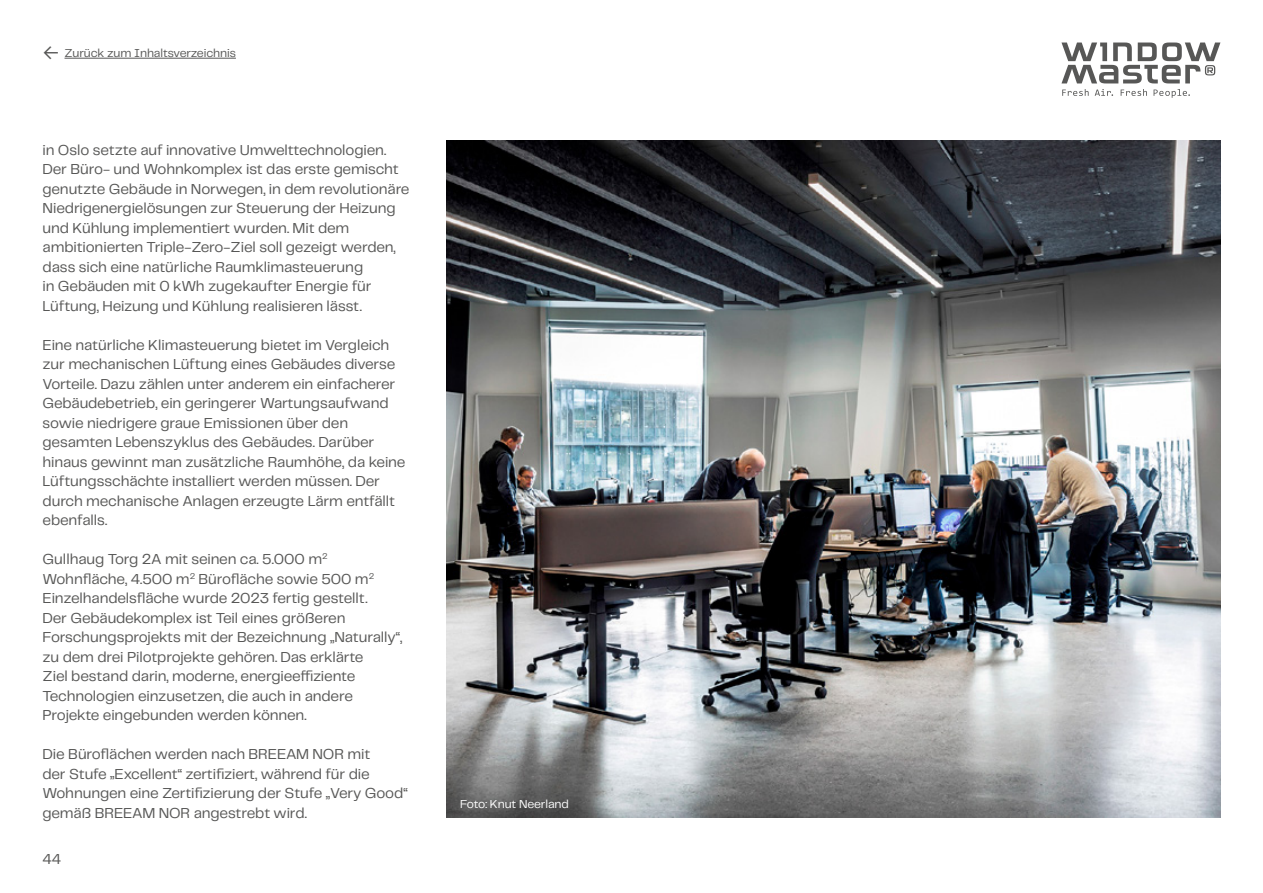
<style>
.page{position:relative;width:1263px;height:893px;background:#fff}
.page>*{position:absolute;margin:0;border:0;box-sizing:border-box;transform-origin:0 0}
.t1{font:15px/19.5px "Telegraf";letter-spacing:-.01em;color:#575756}
.t2{font:12px "Telegraf";letter-spacing:-.01em;color:#575756}
.t3{font:12px "Telegraf";letter-spacing:-.01em;color:#fff}
.s1{font-size:21px}
</style>
<div class="page">
<svg style="left:1061px;top:43px;width:159px;height:40px"></svg>
<svg style="left:1062px;top:89px;width:26px;height:7px"></svg>
<svg style="left:1095px;top:89px;width:18px;height:7px"></svg>
<svg style="left:1121px;top:89px;width:26px;height:7px"></svg>
<svg style="left:1153px;top:89px;width:37px;height:9px"></svg>
<hr style="left:65px;top:58px;width:171px;height:1px;background:#575756">
<img style="left:446px;top:140px;width:774px;height:678px">
<p class="t2" style="left:43px;top:45px;width:195px"><span class="s1">←</span> Zurück zum Inhaltsverzeichnis</p>
<p class="t1" style="left:43px;top:140px;width:369px">in Oslo setzte auf innovative Umwelttechnologien.<br>Der Büro- und Wohnkomplex ist das erste gemischt genutzte Gebäude in Norwegen, in dem revolutionäre Niedrigenergielösungen zur Steuerung der Heizung und Kühlung implementiert wurden. Mit dem ambitionierten Triple-Zero-Ziel soll gezeigt werden, dass sich eine natürliche Raumklimasteuerung<br>in Gebäuden mit 0 kWh zugekaufter Energie für Lüftung, Heizung und Kühlung realisieren lässt.</p>
<p class="t1" style="left:43px;top:335px;width:364px">Eine natürliche Klimasteuerung bietet im Vergleich zur mechanischen Lüftung eines Gebäudes diverse Vorteile. Dazu zählen unter anderem ein einfacherer Gebäudebetrieb, ein geringerer Wartungsaufwand sowie niedrigere graue Emissionen über den gesamten Lebenszyklus des Gebäudes. Darüber hinaus gewinnt man zusätzliche Raumhöhe, da keine Lüftungsschächte installiert werden müssen. Der durch mechanische Anlagen erzeugte Lärm entfällt ebenfalls.</p>
<p class="t1" style="left:43px;top:549px;width:333px">Gullhaug Torg 2A mit seinen ca. 5.000 m<sup>2<br></sup>Wohnfläche, 4.500 m<sup>2</sup> Bürofläche sowie 500 m<sup>2<br></sup>Einzelhandelsfläche wurde 2023 fertig gestellt.<br>Der Gebäudekomplex ist Teil eines größeren Forschungsprojekts mit der Bezeichnung</p>
<p class="t1" style="left:43px;top:627px;width:361px;text-indent:292px">Naturally“, zu dem drei Pilotprojekte gehören. Das erklärte<br>Ziel bestand darin, moderne, energieeffiziente Technologien einzusetzen, die auch in andere Projekte eingebunden werden können.</p>
<p class="t1" style="left:43px;top:744px;width:329px">Die Büroflächen werden nach BREEAM NOR mit der Stufe</p>
<p class="t1" style="left:110px;top:771px;width:6px">”</p>
<p class="t1" style="left:330px;top:635px;width:6px">”</p>
<p class="t1" style="left:43px;top:764px;width:329px;text-indent:72px">Excellent“ zertifiziert, während für die<br>Wohnungen eine Zertifizierung der Stufe</p>
<p class="t1" style="left:326px;top:791px;width:6px">”</p>
<p class="t1" style="left:330px;top:783px;width:79px">Very Good“</p>
<p class="t1" style="left:43px;top:803px;width:266px">gemäß BREEAM NOR angestrebt wird.</p>
<p class="t1" style="left:43px;top:849px;width:20px">44</p>
<p class="t3" style="left:460px;top:796px;width:110px">Foto: Knut Neerland</p>
</div>
